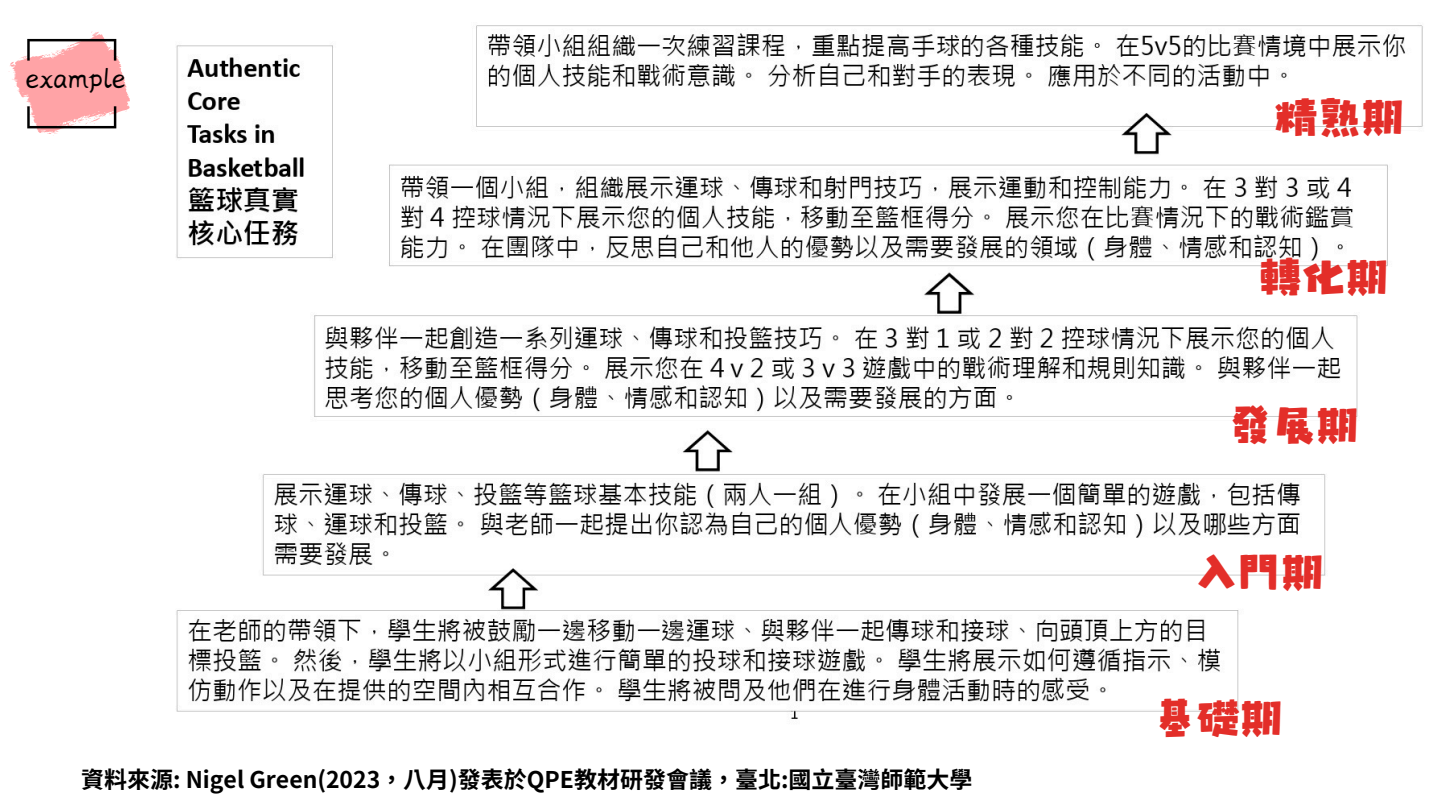
<style>
.page{position:relative;width:1440px;height:810px;background:#fff}
.page>*{position:absolute;margin:0;border:0;box-sizing:border-box;transform-origin:0 0}
.t1{font:43.3px "Hellofont ID Man Hei";color:#e32e29}
.t2{font:31.8px "YRDZSTJF";color:#000}
.t3{font:700 23px "Noto Sans TC";color:#000}
</style>
<div class="page">
<svg style="left:8px;top:31px;width:122px;height:105px"></svg>
<img style="left:176px;top:25px;width:1247px;height:694px">
<h1 class="t2" style="left:26px;top:61px;width:102px">example</h1>
<h1 class="t3" style="left:81px;top:762px;width:893px">資料來源: Nigel Green(2023，八月 )發表於QPE教材研發會議，臺北:國立臺灣師範大學</h1>
<h2 class="t1" style="left:1275px;top:86px;width:131px">精熟期</h2>
<p class="t1" style="left:1259px;top:246px;width:131px">轉化期</p>
<h1 class="t1" style="left:1229px;top:394px;width:131px">發展期</h1>
<h1 class="t1" style="left:1194px;top:542px;width:131px">入門期</h1>
<h1 class="t1" style="left:1153px;top:687px;width:131px">基礎期</h1>
</div>
